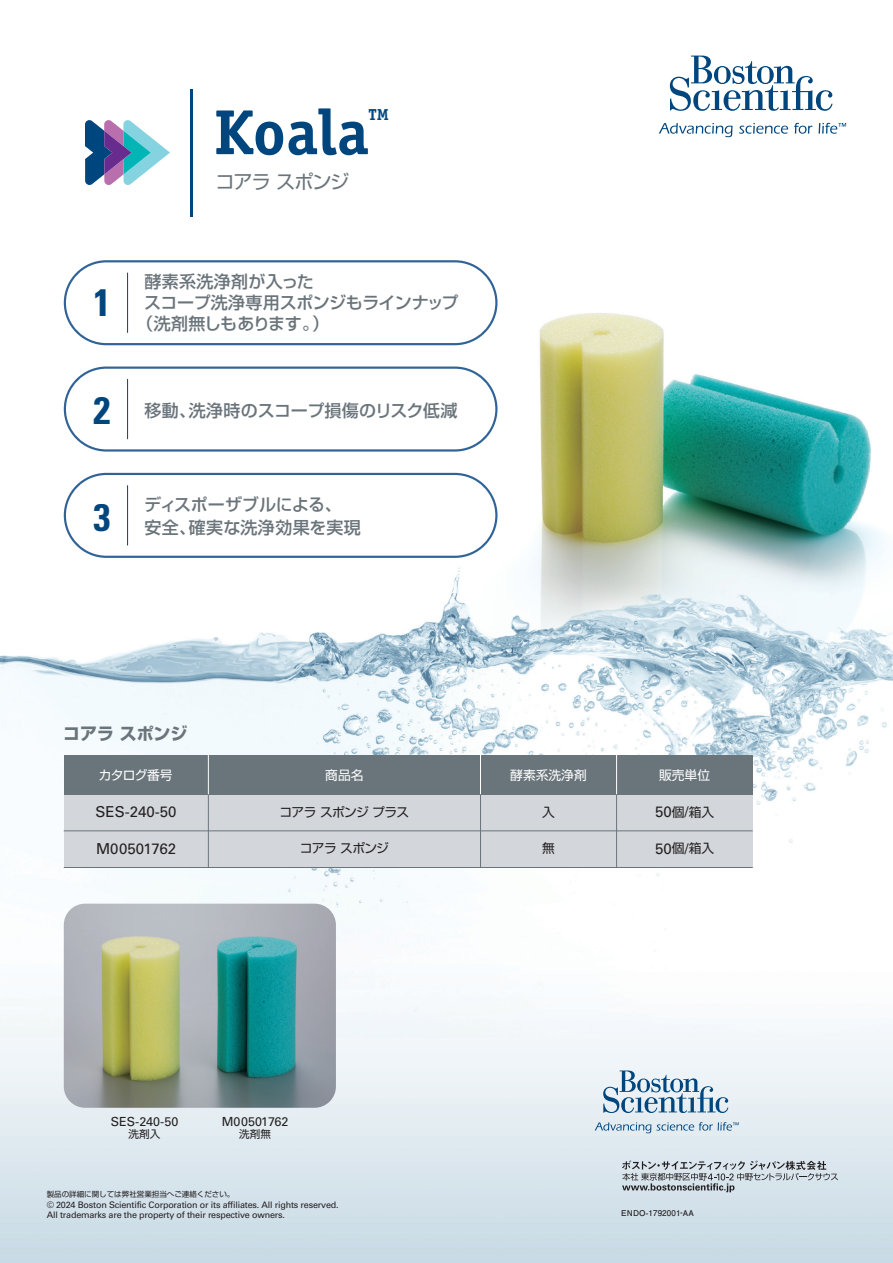
<style>
.page{position:relative;width:893px;height:1263px;background:#fff}
.page>*{position:absolute;margin:0;border:0;box-sizing:border-box;transform-origin:0 0}
.t1{font:700 63.75px "Officina Serif Std";color:#00467e}
.t2{font:700 condensed 38.25px "Univers LT Std";color:#00467e}
.t3{font:19.2px "Shin Go Pr 6";letter-spacing:-.05em;color:#6a747b}
.t4{font:500 16.95px/23.4px "Shin Go Pro";letter-spacing:-.01em;color:#6a747b}
.t5{font:500 16.95px "Shin Go Pro";letter-spacing:-.04em;color:#6a747b}
.t6{font:500 16.95px "Shin Go Pro";letter-spacing:.02em;color:#6a747b}
.t7{font:700 16.95px "Shin Go Pro";letter-spacing:-.01em;color:#6a747b}
.t8{font:700 15.9px "Officina Serif Std";color:#00467e}
.t9{font:15px "Univers LT Std";color:#231f20}
.t10{font:12.75px "Shin Go Pro";color:#fff}
.t11{font:12.75px "Shin Go Pro";letter-spacing:-.045em;color:#231f20}
.t12{font:12.6px "Univers LT Std";color:#231f20}
.t13{font:10.65px "Shin Go Pro";color:#231f20}
.t14{font:9px/10.5px "Univers LT Std";letter-spacing:-.02em;color:#231f20}
.t15{font:700 7.95px "Futo Go B101 Pro";letter-spacing:.02em;color:#231f20}
.t16{font:7.5px "Shin Go Pro";color:#231f20}
.s1{font-family:"Shin Go Pro";font-size:12.75px}
</style>
<div class="page">
<img style="left:0;top:96px;width:893px;height:1167px">
<svg style="left:64px;top:260px;width:433px;height:85px"></svg>
<svg style="left:64px;top:366px;width:433px;height:86px"></svg>
<svg style="left:64px;top:473px;width:433px;height:85px"></svg>
<div style="left:64px;top:794px;width:689px;height:73px;background:#d3d7db"></div>
<div style="left:64px;top:755px;width:689px;height:39px;background:#6a747b"></div>
<hr style="left:208px;top:794px;width:1px;height:73px;background:#6a747b">
<hr style="left:480px;top:794px;width:1px;height:73px;background:#6a747b">
<hr style="left:208px;top:755px;width:1px;height:39px;background:#fff">
<hr style="left:480px;top:755px;width:1px;height:39px;background:#fff">
<hr style="left:616px;top:794px;width:1px;height:73px;background:#6a747b">
<hr style="left:616px;top:755px;width:1px;height:39px;background:#fff">
<hr style="left:64px;top:831px;width:689px;height:1px;background:#6a747b">
<hr style="left:64px;top:867px;width:689px;height:1px;background:#6a747b">
<img style="left:64px;top:904px;width:272px;height:204px">
<hr style="left:127px;top:273px;width:1px;height:59px;background:#00467e">
<hr style="left:127px;top:379px;width:1px;height:60px;background:#00467e">
<hr style="left:127px;top:486px;width:1px;height:59px;background:#00467e">
<svg style="left:85px;top:119px;width:85px;height:67px"></svg>
<hr style="left:190px;top:89px;width:2px;height:127px;background:#00467e">
<svg style="left:670px;top:56px;width:162px;height:55px"></svg>
<svg style="left:659px;top:123px;width:74px;height:14px"></svg>
<svg style="left:739px;top:123px;width:49px;height:11px"></svg>
<svg style="left:794px;top:123px;width:18px;height:11px"></svg>
<svg style="left:819px;top:123px;width:27px;height:11px"></svg>
<svg style="left:622px;top:1160px;width:216px;height:32px;background:#b7c0c7"></svg>
<svg style="left:595px;top:1122px;width:144px;height:11px;background:#b8cddb"></svg>
<svg style="left:603px;top:1070px;width:125px;height:43px;background:#afc6d7"></svg>
<h2 class="t2" style="left:94px;top:279px;width:18px">1</h2>
<h2 class="t2" style="left:94px;top:387px;width:18px">2</h2>
<h2 class="t2" style="left:94px;top:494px;width:18px">3</h2>
<h1 class="t1" style="left:214px;top:93px;width:156px">Koala</h1>
<h3 class="t8" style="left:369px;top:105px;width:22px">TM</h3>
<h3 class="t3" style="left:215px;top:166px;width:135px">コアラスポンジ</h3>
<h3 class="t6" style="left:145px;top:268px;width:171px">酵素系洗浄剤が入った</h3>
<h3 class="t4" style="left:144px;top:289px;width:316px">スコープ洗浄専用スポンジもラインナップ</h3>
<h3 class="t5" style="left:136px;top:310px;width:194px">（洗剤無しもあります。）</h3>
<h3 class="t4" style="left:145px;top:397px;width:315px">移動、洗浄時のスコープ損傷のリスク低減</h3>
<h3 class="t4" style="left:144px;top:490px;width:218px">ディスポーザブルによる、安全、確実な洗浄効果を実現</h3>
<h3 class="t7" style="left:63px;top:720px;width:126px">コアラスポンジ</h3>
<h3 class="t10" style="left:99px;top:765px;width:75px">カタログ番号</h3>
<h3 class="t10" style="left:325px;top:765px;width:40px">商品名</h3>
<h3 class="t10" style="left:510px;top:765px;width:78px">酵素系洗浄剤</h3>
<h3 class="t9" style="left:95px;top:803px;width:83px">SES-240-50</h3>
<h3 class="t9" style="left:96px;top:840px;width:82px">M00501762</h3>
<h3 class="t11" style="left:280px;top:801px;width:131px">コアラスポンジプラス</h3>
<h3 class="t11" style="left:300px;top:838px;width:91px">コアラスポンジ</h3>
<h3 class="t11" style="left:542px;top:801px;width:14px">入</h3>
<h3 class="t11" style="left:542px;top:838px;width:14px">無</h3>
<h3 class="t10" style="left:659px;top:765px;width:53px">販売単位</h3>
<h3 class="t9" style="left:655px;top:803px;width:61px">50<span class="s1">個</span>/<span class="s1">箱入</span></h3>
<h3 class="t9" style="left:655px;top:840px;width:61px">50<span class="s1">個</span>/<span class="s1">箱入</span></h3>
<h3 class="t12" style="left:111px;top:1114px;width:69px">SES-240-50</h3>
<p class="t13" style="left:129px;top:1125px;width:33px">洗剤入</p>
<h3 class="t12" style="left:222px;top:1114px;width:68px">M00501762</h3>
<p class="t13" style="left:239px;top:1125px;width:33px">洗剤無</p>
<p class="t16" style="left:47px;top:1188px;width:189px">製品の詳細に関しては弊社営業担当へご連絡ください。</p>
<p class="t14" style="left:47px;top:1199px;width:293px">© 2024 Boston Scientific Corporation or its affiliates. All rights reserved.<br>All trademarks are the property of their respective owners.</p>
<p class="t15" style="left:621px;top:1206px;width:74px">ENDO-1792001‐AA</p>
</div>
